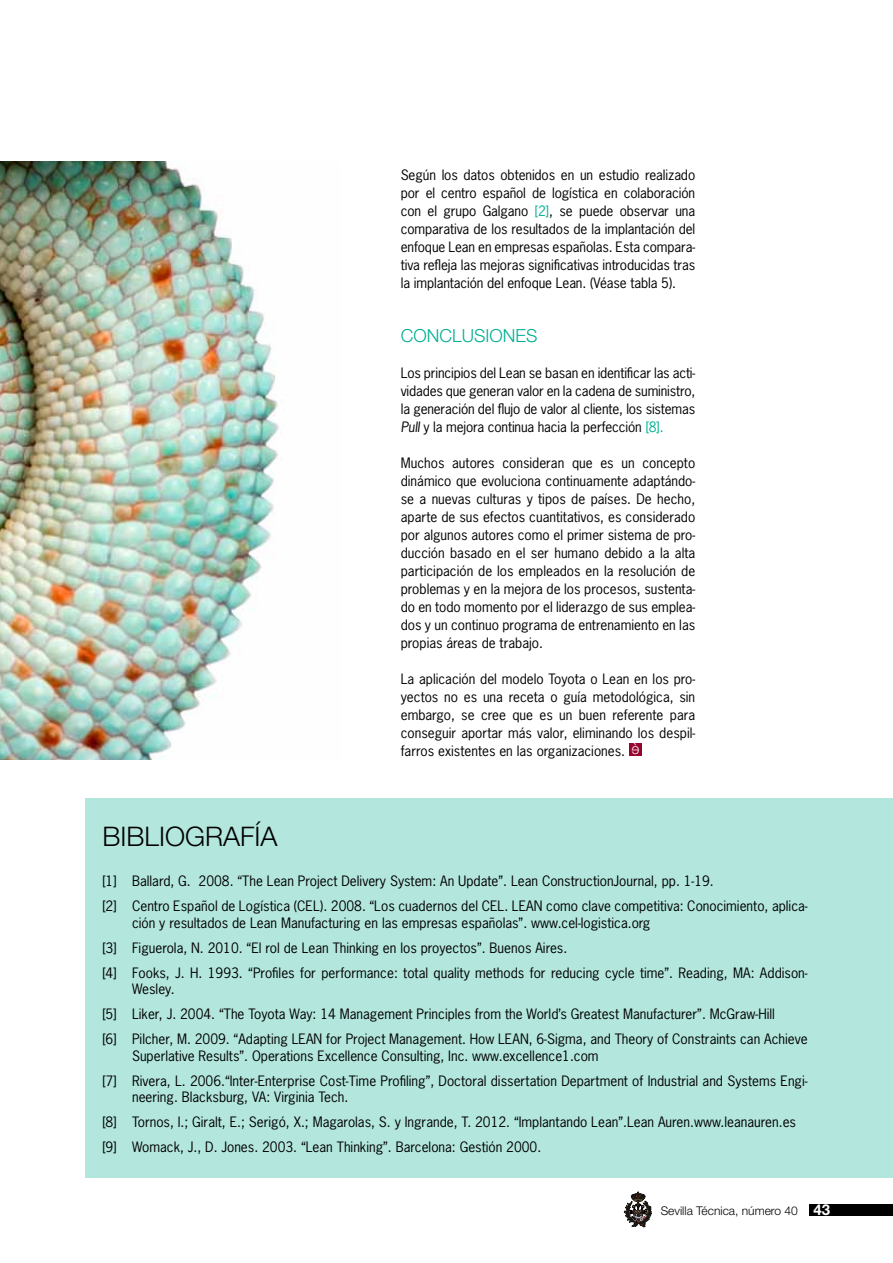
<style>
.page{position:relative;width:893px;height:1263px;background:#fff}
.page>*{position:absolute;margin:0;border:0;box-sizing:border-box;transform-origin:0 0}
.t1{font:300 27px "Helvetica Neue LT Std";color:#000}
.t2{font:300 18px "Helvetica Neue LT Std";color:#01b091}
.t3{font:13.5px/18px "News Gothic Std";color:#000}
.t4{font:300 12px "Helvetica Neue LT Std";color:#000}
.s1{color:#01b091}
.s2{font-style:italic}
.s3{font-weight:700;font-size:15px;color:#fff}
</style>
<div class="page">
<div style="left:809px;top:1204px;width:84px;height:12px;background:#000"></div>
<svg style="left:624px;top:1192px;width:28px;height:35px"></svg>
<div style="left:629px;top:743px;width:13px;height:13px;background:#99042f"></div>
<div style="left:85px;top:799px;width:808px;height:379px;background:#b3e7de"></div>
<img style="left:0;top:162px;width:279px;height:598px">
<h1 class="t1" style="left:103px;top:820px;width:177px">BIBLIOGRAFÍA</h1>
<p class="t3" style="left:401px;top:165px;width:296px;text-align:justify">Según los datos obtenidos en un estudio realizado por el centro español de logística en colaboración con el grupo Galgano <span class="s1">[2]</span>, se puede observar una comparativa de los resultados de la implantación del enfoque Lean en empresas españolas. Esta compara&shy;tiva refleja las mejoras significativas introducidas tras la implantación del enfoque Lean. (Véase tabla 5).</p>
<h2 class="t2" style="left:401px;top:324px;width:138px">CONCLUSIONES</h2>
<p class="t3" style="left:401px;top:363px;width:296px;text-align:justify">Los principios del Lean se basan en identificar las acti&shy;vidades que generan valor en la cadena de suministro, la generación del flujo de valor al cliente, los sistemas <span class="s2">Pull</span> y la mejora continua hacia la perfección <span class="s1">[8].</span></p>
<p class="t3" style="left:401px;top:454px;width:296px;text-align:justify">Muchos autores consideran que es un concepto dinámico que evoluciona continuamente adaptándo&shy;se a nuevas culturas y tipos de países. De hecho, aparte de sus efectos cuantitativos, es considerado por algunos autores como el primer sistema de pro&shy;ducción basado en el ser humano debido a la alta participación de los empleados en la resolución de problemas y en la mejora de los procesos, sustenta&shy;do en todo momento por el liderazgo de sus emplea&shy;dos y un continuo programa de entrenamiento en las propias áreas de trabajo.</p>
<p class="t3" style="left:401px;top:670px;width:296px;text-align:justify">La aplicación del modelo Toyota o Lean en los pro&shy;yectos no es una receta o guía metodológica, sin embargo, se cree que es un buen referente para conseguir aportar más valor, eliminando los despil&shy;farros existentes en las organizaciones.</p>
<p class="t3" style="left:102px;top:869px;width:707px;line-height:25px">[1] Ballard, G. 2008. “The Lean Project Delivery System: An Update”. Lean ConstructionJournal, pp. 1-19.<br>[2] Centro Español de Logística (CEL). 2008. “Los cuadernos del CEL. LEAN como clave competitiva: Conocimiento, aplica-</p>
<p class="t3" style="left:102px;top:910px;width:707px;line-height:25px;text-indent:30px">ción y resultados de Lean Manufacturing en las empresas españolas”. www.cel-logistica.org<br>[3] Figuerola, N. 2010. “El rol de Lean Thinking en los proyectos”. Buenos Aires.<br>[4] Fooks, J. H. 1993. “Profiles for performance: total quality methods for reducing cycle time”. Reading, MA: Addison-</p>
<p class="t3" style="left:102px;top:977px;width:707px;line-height:25px;text-indent:30px">Wesley.<br>[5] Liker, J. 2004. “The Toyota Way: 14 Management Principles from the World’s Greatest Manufacturer”. McGraw-Hill<br>[6] Pilcher, M. 2009. “Adapting LEAN for Project Management. How LEAN, 6-Sigma, and Theory of Constraints can Achieve</p>
<p class="t3" style="left:102px;top:1043px;width:707px;line-height:25px;text-indent:30px">Superlative Results”. Operations Excellence Consulting, Inc. www.excellence1.com<br>[7] Rivera, L. 2006.“Inter-Enterprise Cost-Time Profiling”, Doctoral dissertation Department of Industrial and Systems Engi-</p>
<p class="t3" style="left:102px;top:1085px;width:695px;line-height:25px;text-indent:30px">neering. Blacksburg, VA: Virginia Tech.<br>[8] Tornos, I.; Giralt, E.; Serigó, X.; Magarolas, S. y Ingrande, T. 2012. “Implantando Lean”.Lean Auren.www.leanauren.es [9] Womack, J., D. Jones. 2003. “Lean Thinking”. Barcelona: Gestión 2000.</p>
<p class="t4" style="left:661px;top:1203px;width:171px">Sevilla Técnica, número 40 <span class="s3">43</span></p>
</div>
